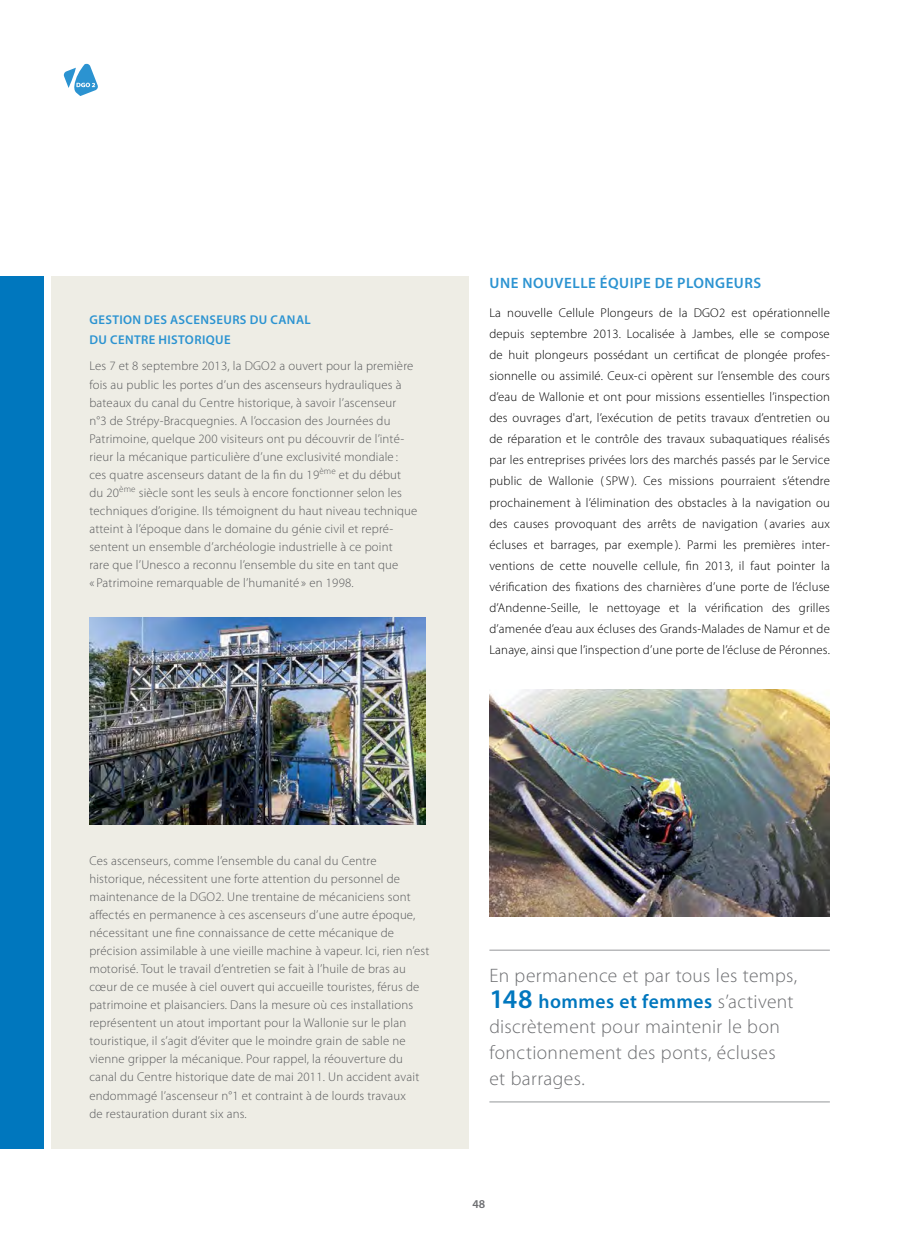
<style>
.page{position:relative;width:915px;height:1234px;background:#fff}
.page>*{position:absolute;margin:0;border:0;box-sizing:border-box;transform-origin:0 0}
.t1{font:300 19.5px/25.5px "Myriad Pro";letter-spacing:.015em;color:#6d6e71}
.t2{font:600 15px "Myriad Pro";letter-spacing:.035em;color:#2b93d1}
.t3{font:300 12.75px/18px "Myriad Pro";letter-spacing:.015em;color:#58595b}
.t4{font:300 12.75px/21px "Myriad Pro";letter-spacing:.015em;color:#000;text-align:justify}
.t5{font:600 12.75px/19.5px "Myriad Pro";letter-spacing:.03em;color:#2b93d1}
.t6{font:600 12px "Myriad Pro";color:#6d6e71}
.s1{font-weight:600;font-size:27px;color:#0077be}
.s2{font-weight:600;color:#0077be}
</style>
<div class="page">
<svg style="left:63px;top:63px;width:35px;height:33px"></svg>
<hr style="left:489px;top:949px;width:340px;height:1px;background:#95979a">
<hr style="left:489px;top:1101px;width:340px;height:1px;background:#95979a">
<div style="left:51px;top:276px;width:417px;height:872px;background:#eeede5"></div>
<div style="left:0;top:276px;width:44px;height:872px;background:#0077be"></div>
<img style="left:89px;top:617px;width:336px;height:206px">
<img style="left:489px;top:689px;width:340px;height:227px">
<p class="t5" style="left:89px;top:310px;width:223px">GESTION DES ASCENSEURS DU CANAL<br>DU CENTRE HISTORIQUE</p>
<p class="t3" style="left:89px;top:357px;width:329px">Les 7 et 8 septembre 2013, la DGO2 a ouvert pour la première fois au public les portes d’un des ascenseurs hydrauliques à bateaux du canal du Centre historique, à savoir l’ascenseur<br>n°3 de Strépy-Bracquegnies. A l’occasion des Journées du Patrimoine, quelque 200 visiteurs ont pu découvrir de l’inté&shy;rieur la mécanique particulière d’une exclusivité mondiale : ces quatre ascenseurs datant de la fin du 19<sup>ème</sup> et du début du 20<sup>ème</sup> siècle sont les seuls à encore fonctionner selon les techniques d’origine. Ils témoignent du haut niveau technique atteint à l’époque dans le domaine du génie civil et repré&shy;sentent un ensemble d’archéologie industrielle à ce point<br>rare que l’Unesco a reconnu l’ensemble du site en tant que<br>« Patrimoine remarquable de l’humanité » en 1998.</p>
<p class="t2" style="left:489px;top:273px;width:273px">UNE NOUVELLE ÉQUIPE DE PLONGEURS</p>
<p class="t4" style="left:489px;top:303px;width:342px">La nouvelle Cellule Plongeurs de la DGO2 est opérationnelle depuis septembre 2013. Localisée à Jambes, elle se compose de huit plongeurs possédant un certificat de plongée profes&shy;sionnelle ou assimilé. Ceux-ci opèrent sur l’ensemble des cours d’eau de Wallonie et ont pour missions essentielles l’inspection des ouvrages d'art, l’exécution de petits travaux d’entretien ou de réparation et le contrôle des travaux subaquatiques réalisés par les entreprises privées lors des marchés passés par le Service public de Wallonie ( SPW ). Ces missions pourraient s’étendre prochainement à l’élimination des obstacles à la navigation ou des causes provoquant des arrêts de navigation ( avaries aux écluses et barrages, par exemple ). Parmi les premières inter&shy;ventions de cette nouvelle cellule, fin 2013, il faut pointer la vérification des fixations des charnières d’une porte de l’écluse d’Andenne-Seille, le nettoyage et la vérification des grilles d’amenée d’eau aux écluses des Grands-Malades de Namur et de Lanaye, ainsi que l’inspection d’une porte de l’écluse de Péronnes.</p>
<p class="t3" style="left:89px;top:852px;width:341px">Ces ascenseurs, comme l’ensemble du canal du Centre historique, nécessitent une forte attention du personnel de maintenance de la DGO2. Une trentaine de mécaniciens sont affectés en permanence à ces ascenseurs d’une autre époque, nécessitant une fine connaissance de cette mécanique de précision assimilable à une vieille machine à vapeur. Ici, rien n’est motorisé. Tout le travail d’entretien se fait à l’huile de bras au cœur de ce musée à ciel ouvert qui accueille touristes, férus de patrimoine et plaisanciers. Dans la mesure où ces installations représentent un atout important pour la Wallonie sur le plan touristique, il s’agit d’éviter que le moindre grain de sable ne vienne gripper la mécanique. Pour rappel, la réouverture du canal du Centre historique date de mai 2011. Un accident avait endommagé l’ascenseur n°1 et contraint à de lourds travaux<br>de restauration durant six ans.</p>
<h1 class="t1" style="left:489px;top:963px;width:309px">En permanence et par tous les temps,<br><span class="s1">148</span> <span class="s2">hommes et femmes</span> s’activent discrètement pour maintenir le bon fonctionnement des ponts, écluses<br>et barrages.</h1>
<p class="t6" style="left:472px;top:1196px;width:14px">48</p>
</div>
